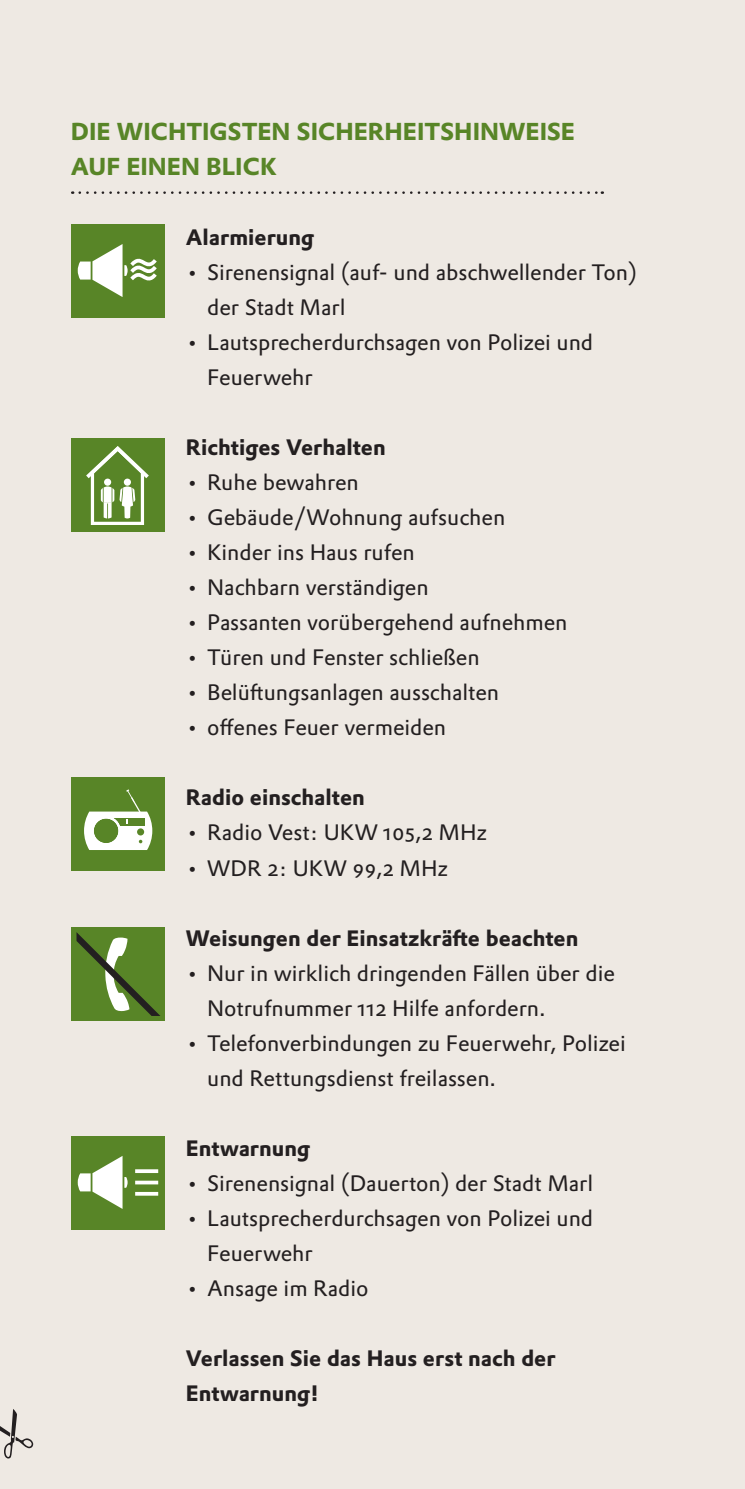
<style>
.page{position:relative;width:745px;height:1489px;background:#fff}
.page>*{position:absolute;margin:0;border:0;box-sizing:border-box;transform-origin:0 0}
.t1{font:700 24px/35px "Evonik Prokyon";color:#588527}
.t2{font:22px/35px "Evonik Prokyon";color:#231f20}
.t3{font:700 22px/35px "Evonik Prokyon";color:#231f20}
</style>
<div class="page">
<div style="left:0;top:0;width:744px;height:1488px;background:#eee9e3"></div>
<svg style="left:0;top:1409px;width:33px;height:49px"></svg>
<div style="left:71px;top:777px;width:93px;height:93px;background:#588527"></div>
<svg style="left:84px;top:789px;width:68px;height:61px"></svg>
<div style="left:71px;top:927px;width:93px;height:93px;background:#588527"></div>
<svg style="left:76px;top:932px;width:84px;height:83px"></svg>
<div style="left:71px;top:438px;width:93px;height:93px;background:#588527"></div>
<svg style="left:86px;top:446px;width:63px;height:79px"></svg>
<div style="left:71px;top:1135px;width:93px;height:93px;background:#588527"></div>
<svg style="left:78px;top:1156px;width:49px;height:52px"></svg>
<hr style="left:135px;top:1169px;width:23px;height:3px;background:#fff">
<svg style="left:135px;top:1180px;width:23px;height:4px"></svg>
<svg style="left:135px;top:1191px;width:23px;height:4px"></svg>
<div style="left:71px;top:224px;width:93px;height:93px;background:#588527"></div>
<svg style="left:78px;top:244px;width:79px;height:53px"></svg>
<svg style="left:80px;top:191px;width:522px;height:3px"></svg>
<p class="t1" style="left:71px;top:112px;width:505px">DIE WICHTIGSTEN SICHERHEITSHINWEISE<br>AUF EINEN BLICK</p>
<p class="t3" style="left:186px;top:218px;width:130px">Alarmierung</p>
<p class="t2" style="left:207px;top:253px;width:430px;text-indent:-21px">• Sirenensignal (auf- und abschwellender Ton) der Stadt Marl</p>
<p class="t2" style="left:207px;top:323px;width:387px;text-indent:-21px">• Lautsprecherdurchsagen von Polizei und<br>Feuerwehr</p>
<p class="t3" style="left:186px;top:428px;width:201px">Richtiges Verhalten</p>
<p class="t2" style="left:186px;top:463px;width:174px">• Ruhe bewahren</p>
<p class="t2" style="left:186px;top:498px;width:320px">• Gebäude/Wohnung aufsuchen</p>
<p class="t2" style="left:186px;top:533px;width:230px">• Kinder ins Haus rufen</p>
<p class="t2" style="left:186px;top:568px;width:244px">• Nachbarn verständigen</p>
<p class="t2" style="left:186px;top:603px;width:383px">• Passanten vorübergehend aufnehmen</p>
<p class="t2" style="left:186px;top:638px;width:295px">• Türen und Fenster schließen</p>
<p class="t2" style="left:186px;top:673px;width:314px">• Belüftungsanlagen ausschalten</p>
<p class="t2" style="left:186px;top:708px;width:261px">• offenes Feuer vermeiden</p>
<p class="t3" style="left:186px;top:778px;width:180px">Radio einschalten</p>
<p class="t2" style="left:186px;top:813px;width:302px">• Radio Vest: UKW 105,2 MHz</p>
<p class="t2" style="left:186px;top:848px;width:264px">• WDR 2: UKW 99,2 MHz</p>
<p class="t3" style="left:186px;top:918px;width:394px">Weisungen der Einsatzkräfte beachten</p>
<p class="t2" style="left:207px;top:953px;width:409px;text-indent:-21px">• Nur in wirklich dringenden Fällen über die<br>Notrufnummer 112 Hilfe anfordern.</p>
<p class="t2" style="left:207px;top:1023px;width:420px;text-indent:-21px">• Telefonverbindungen zu Feuerwehr, Polizei und Rettungsdienst freilassen.</p>
<p class="t3" style="left:186px;top:1128px;width:126px">Entwarnung</p>
<p class="t2" style="left:186px;top:1163px;width:408px">• Sirenensignal (Dauerton) der Stadt Marl</p>
<p class="t2" style="left:207px;top:1198px;width:387px;text-indent:-21px">• Lautsprecherdurchsagen von Polizei und<br>Feuerwehr</p>
<p class="t2" style="left:186px;top:1268px;width:184px">• Ansage im Radio</p>
<p class="t3" style="left:186px;top:1338px;width:371px">Verlassen Sie das Haus erst nach der<br>Entwarnung!</p>
</div>
